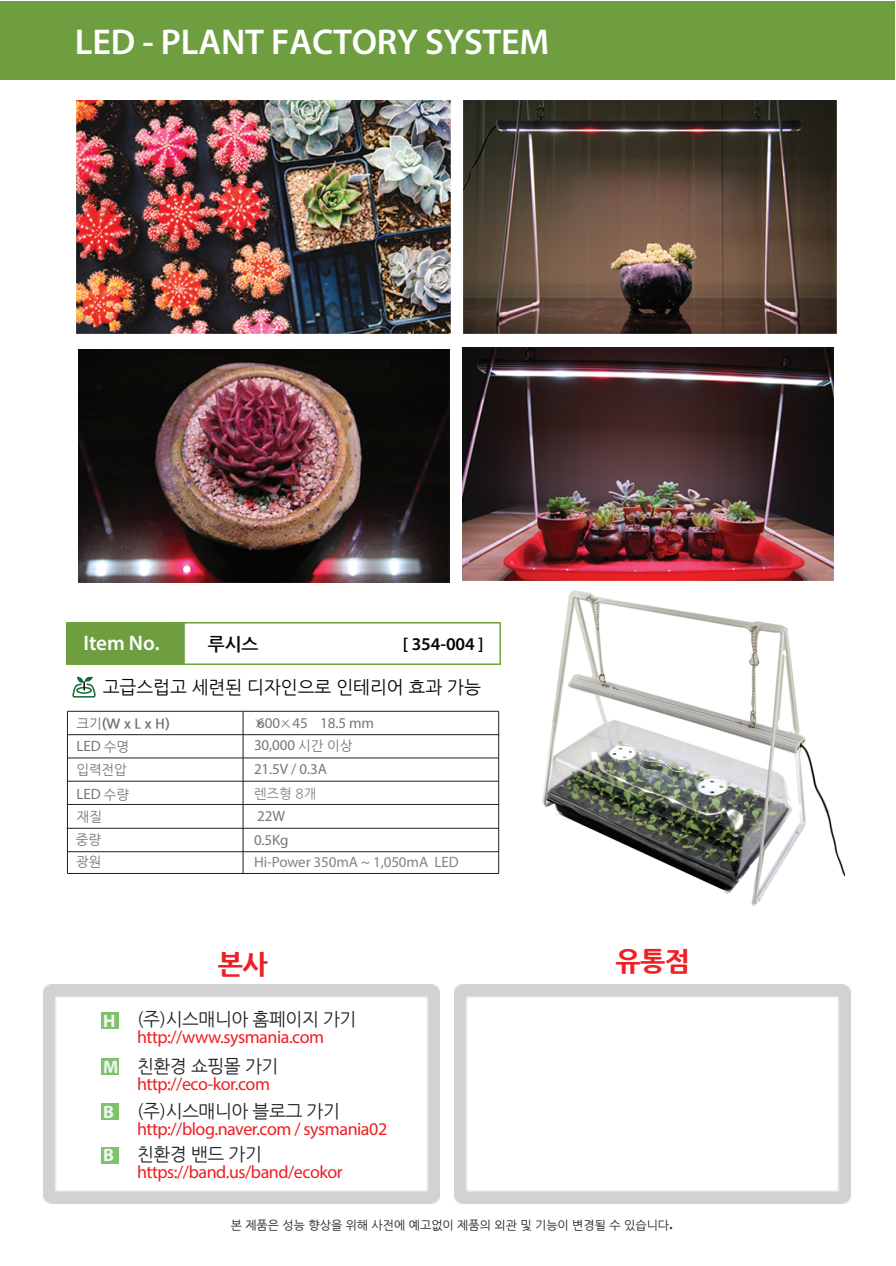
<style>
.page{position:relative;width:896px;height:1266px;background:#fff}
.page>*{position:absolute;margin:0;border:0;box-sizing:border-box;transform-origin:0 0}
.t1{font:600 36px "Myriad Pro";letter-spacing:-.005em;color:#fff}
.t2{font:800 27px "Nanum Gothic";color:#ed2026}
.t3{font:600 21px "Myriad Pro";letter-spacing:-.005em;color:#fff}
.t4{font:700 19.5px "Nanum Gothic";color:#818180}
.t5{font:18px "Myriad Pro";letter-spacing:-.025em;color:#ee1f23}
.t6{font:18px "Nanum Gothic";letter-spacing:-.025em;color:#222127}
.t7{font:18px "Nanum Gothic";letter-spacing:-.005em;color:#040504}
.t8{font:600 18px "Myriad Pro";letter-spacing:-.005em;color:#040504}
.t9{font:700 18px "Myriad Pro";color:#f3f4f4}
.t10{font:700 18px "Nanum Gothic";color:#040504}
.t11{font:15px/22.4px "Myriad Pro";letter-spacing:-.005em;color:#7a7678}
.t12{font:15px "Myriad Pro";letter-spacing:-.005em;color:#818386}
.t13{font:13.5px "Nanum Gothic";letter-spacing:-.005em;color:#7a7678}
.t14{font:700 13.5px "Nanum Gothic";color:#6d6e71}
.t15{font:13.5px "Nanum Gothic";color:#818386}
.t16{font:12px "Nanum Gothic";color:#231f20}
.s1{font-weight:400}
.s2{font-family:"Nanum Gothic";font-size:13.5px}
.s3{font-family:"Myriad Pro";font-size:18px}
</style>
<div class="page">
<svg style="left:285px;top:79px;width:31px;height:22px"></svg>
<svg style="left:72px;top:79px;width:207px;height:31px"></svg>
<svg style="left:501px;top:79px;width:77px;height:1px"></svg>
<svg style="left:439px;top:1108px;width:16px;height:28px"></svg>
<img style="left:167px;top:396px;width:411px;height:318px">
<img style="left:43px;top:984px;width:396px;height:219px">
<img style="left:455px;top:984px;width:396px;height:219px">
<div style="left:102px;top:1012px;width:17px;height:16px;background:#7ec269"></div>
<div style="left:102px;top:1059px;width:17px;height:16px;background:#7ec269"></div>
<div style="left:101px;top:1103px;width:18px;height:17px;background:#7ec269"></div>
<div style="left:101px;top:1147px;width:18px;height:16px;background:#7ec269"></div>
<img style="left:542px;top:591px;width:302px;height:315px">
<div style="left:0;top:2px;width:894px;height:77px;background:#6e9e40"></div>
<img style="left:67px;top:623px;width:433px;height:42px">
<img style="left:78px;top:349px;width:371px;height:233px">
<img style="left:463px;top:101px;width:374px;height:233px">
<img style="left:462px;top:348px;width:372px;height:233px">
<img style="left:77px;top:101px;width:374px;height:233px">
<svg style="left:72px;top:676px;width:24px;height:36px"></svg>
<h1 class="t1" style="left:75px;top:19px;width:476px">LED - PLANT FACTORY SYSTEM</h1>
<p class="t3" style="left:84px;top:629px;width:78px">Item No.</p>
<p class="t10" style="left:208px;top:635px;width:52px">루시스</p>
<p class="t8" style="left:403px;top:632px;width:82px">[ 354-004 ]</p>
<p class="t7" style="left:103px;top:679px;width:380px">고급스럽고 세련된 디자인으로 인테리어 효과 가능</p>
<p class="t14" style="left:76px;top:717px;width:95px"><span class="s1">크기</span>(W x L x H)</p>
<p class="t11" style="left:254px;top:711px;width:122px">600 45 18.5 mm<br>30,000 <span class="s2">시간 이상</span></p>
<p class="t11" style="left:77px;top:734px;width:54px">LED <span class="s2">수명</span></p>
<p class="t11" style="left:76px;top:782px;width:54px">LED <span class="s2">수량</span></p>
<p class="t13" style="left:76px;top:763px;width:52px">입력전압</p>
<p class="t11" style="left:254px;top:758px;width:74px">21.5V / 0.3A</p>
<p class="t15" style="left:254px;top:788px;width:64px">렌즈형 8개</p>
<p class="t11" style="left:254px;top:829px;width:36px">0.5Kg</p>
<p class="t12" style="left:254px;top:853px;width:206px">Hi-Power 350mA ~ 1,050mA LED</p>
<p class="t11" style="left:257px;top:804px;width:29px">22W</p>
<p class="t13" style="left:77px;top:810px;width:27px">재질</p>
<p class="t13" style="left:76px;top:855px;width:27px">광원</p>
<p class="t13" style="left:76px;top:833px;width:27px">중량</p>
<p class="t4" style="left:363px;top:845px;width:62px">코드명:</p>
<p class="t9" style="left:103px;top:1009px;width:14px">H</p>
<p class="t9" style="left:103px;top:1055px;width:17px">M</p>
<p class="t9" style="left:103px;top:1100px;width:12px">B</p>
<p class="t9" style="left:103px;top:1143px;width:12px">B</p>
<h2 class="t2" style="left:218px;top:949px;width:52px">본사</h2>
<h2 class="t2" style="left:615px;top:946px;width:76px">유통점</h2>
<p class="t6" style="left:137px;top:1010px;width:221px">(주)시스매니아 홈페이지 가기</p>
<p class="t5" style="left:137px;top:1026px;width:189px">http://www.sysmania.com</p>
<p class="t6" style="left:137px;top:1057px;width:143px">친환경 쇼핑몰 가기</p>
<p class="t5" style="left:137px;top:1072px;width:134px">http://eco-kor.com</p>
<p class="t6" style="left:137px;top:1102px;width:204px">(주)시스매니아 블로그 가기</p>
<p class="t5" style="left:137px;top:1117px;width:252px">http://blog.naver.com / sysmania02</p>
<p class="t6" style="left:137px;top:1145px;width:126px">친환경 밴드 가기</p>
<p class="t5" style="left:137px;top:1161px;width:207px">https://band.us/band/ecokor</p>
<p class="t16" style="left:231px;top:1219px;width:444px">본 제품은 성능 향상을 위해 사전에 예고없이 제품의 외관 및 기능이 변경될 수 있습니다<span class="s3">.</span></p>
</div>
